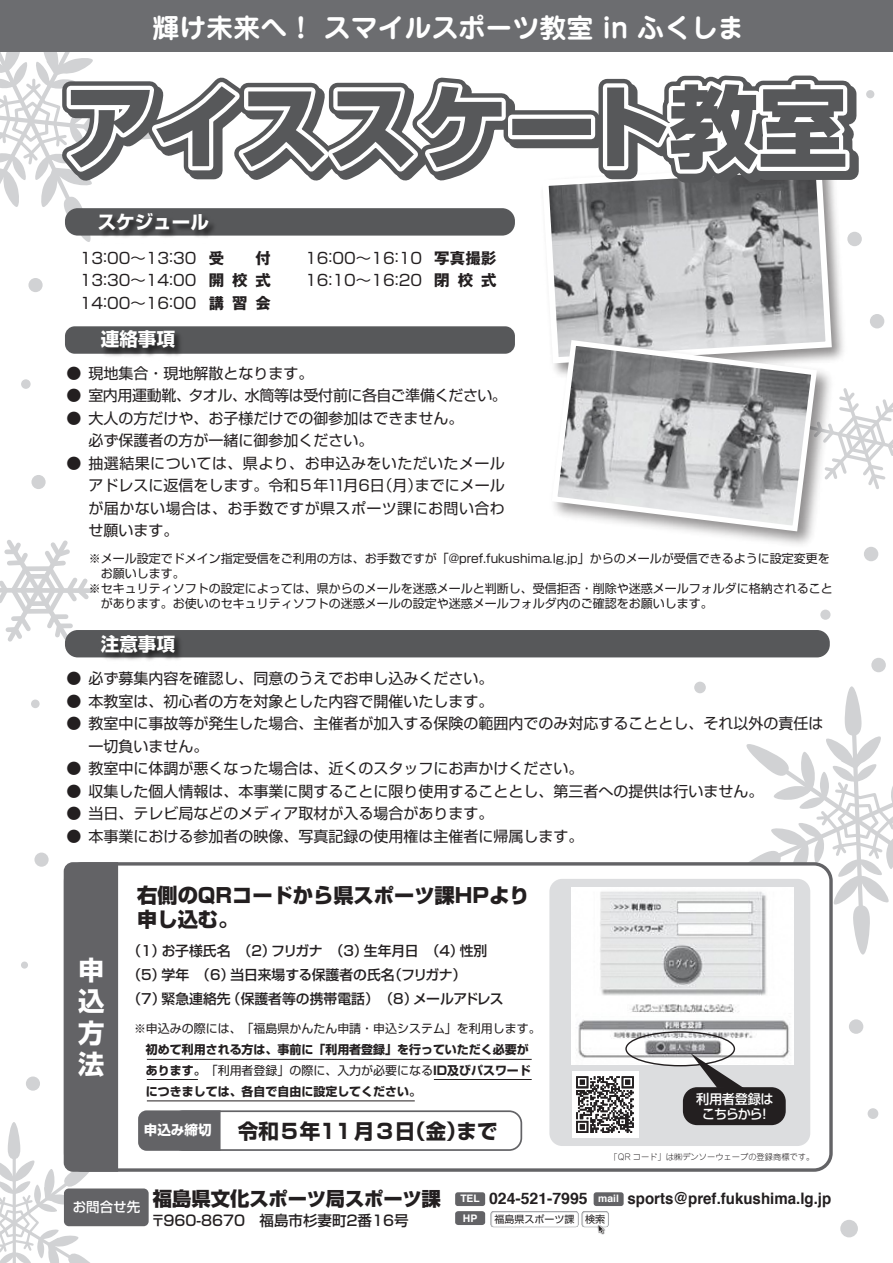
<style>
.page{position:relative;width:893px;height:1263px;background:#fff}
.page>*{position:absolute;margin:0;border:0;box-sizing:border-box;transform-origin:0 0}
.t1{font:800 89.25px "Shin Go Pro";letter-spacing:-.01em;color:#57585a}
.t2{font:700 27px "Jun 501 Pro";color:#fff}
.t3{font:700 26.25px/31.7px "Shin Go Pro";color:#fff;text-align:justify}
.t4{font:700 20.55px "Shin Go Pro";color:#231f20}
.t5{font:800 20.25px/24px "Shin Go Pro";color:#231f20}
.t6{font:800 19.35px "Shin Go Pro";letter-spacing:-.01em;color:#231f20}
.t7{font:700 18.6px "Shin Go Pro";color:#fff}
.t8{font:700 15.9px "Helvetica";color:#231f20}
.t9{font:15.45px/22.5px "Shin Go Pro";color:#231f20;text-align:justify}
.t10{font:700 15.45px/22.5px "Gothic MB101 Pro";letter-spacing:.52em;color:#231f20;text-align:justify}
.t11{font:15px/22.5px "Shin Go Pro";color:#231f20;text-align:justify}
.t12{font:500 14.55px "Shin Go Pro";color:#231f20}
.t13{font:500 13.8px/24px "Shin Go Pro";color:#231f20}
.t14{font:700 13.5px "Shin Go Pro";color:#fff}
.t15{font:500 13.2px/15.6px "Shin Go Pro";letter-spacing:-.03em;color:#fff;text-align:center}
.t16{font:12px/15px "Shin Go Pro";color:#231f20}
.t17{font:700 12px/21px "Shin Go Pro";color:#231f20}
.t18{font:700 10.35px "Helvetica";color:#fff}
.t19{font:10.05px "Shin Go Pro";color:#231f20}
.t20{font:300 8.25px "Jun 101 Pro";color:#231f20}
.s1{font-weight:400}
.s2{font-size:10.35px;color:#fff}
</style>
<div class="page">
<svg style="left:746px;top:686px;width:147px;height:269px"></svg>
<svg style="left:884px;top:399px;width:9px;height:81px"></svg>
<svg style="left:0;top:540px;width:93px;height:102px"></svg>
<div style="left:870px;top:314px;width:14px;height:14px;background:#d1d2d4;border-radius:50%"></div>
<div style="left:820px;top:610px;width:10px;height:10px;background:#d1d2d4;border-radius:50%"></div>
<div style="left:871px;top:658px;width:15px;height:14px;background:#d1d2d4;border-radius:50%"></div>
<div style="left:868px;top:1108px;width:10px;height:11px;background:#d1d2d4;border-radius:50%"></div>
<div style="left:849px;top:1019px;width:14px;height:15px;background:#d1d2d4;border-radius:50%"></div>
<div style="left:694px;top:682px;width:12px;height:11px;background:#d1d2d4;border-radius:50%"></div>
<div style="left:840px;top:1220px;width:18px;height:17px;background:#d1d2d4;border-radius:50%"></div>
<div style="left:34px;top:852px;width:15px;height:15px;background:#d1d2d4;border-radius:50%"></div>
<div style="left:31px;top:699px;width:9px;height:9px;background:#d1d2d4;border-radius:50%"></div>
<div style="left:28px;top:278px;width:15px;height:14px;background:#d1d2d4;border-radius:50%"></div>
<div style="left:21px;top:379px;width:10px;height:10px;background:#d1d2d4;border-radius:50%"></div>
<div style="left:31px;top:475px;width:15px;height:14px;background:#d1d2d4;border-radius:50%"></div>
<div style="left:66px;top:864px;width:765px;height:306px;background:#fff;border-radius:17px"></div>
<div style="left:64px;top:862px;width:769px;height:310px;border:3px solid #636366;border-radius:17px"></div>
<svg style="left:0;top:862px;width:118px;height:401px"></svg>
<div style="left:0;top:0;width:893px;height:52px;background:#6c6d70"></div>
<div style="left:65px;top:326px;width:450px;height:28px;background:#57585a;border-radius:10px"></div>
<div style="left:65px;top:630px;width:765px;height:27px;background:#57585a;border-radius:13px"></div>
<img style="left:99px;top:333px;width:87px;height:23px">
<div style="left:64px;top:1188px;width:85px;height:38px;background:#636366;border-radius:5px"></div>
<div style="left:170px;top:1110px;width:352px;height:41px;border:2px solid #636366;border-radius:12px"></div>
<div style="left:138px;top:1110px;width:83px;height:41px;background:#636366"></div>
<div style="left:455px;top:1192px;width:30px;height:14px;background:#636366;border-radius:3px"></div>
<div style="left:594px;top:1192px;width:30px;height:14px;background:#636366;border-radius:3px"></div>
<div style="left:455px;top:1211px;width:30px;height:14px;background:#636366;border-radius:3px"></div>
<div style="left:491px;top:1211px;width:87px;height:16px;background:#adaeb2;border-radius:3px"></div>
<div style="left:491px;top:1212px;width:87px;height:15px;background:#e8e9ea;border-radius:2px"></div>
<div style="left:492px;top:1212px;width:86px;height:14px;background:#fbfbfb;border-radius:2px"></div>
<div style="left:492px;top:1213px;width:85px;height:13px;background:#fff;border-radius:2px"></div>
<svg style="left:582px;top:1211px;width:27px;height:16px"></svg>
<div style="left:582px;top:1211px;width:26px;height:16px;background:#a9aaae;border-radius:3px"></div>
<div style="left:582px;top:1212px;width:26px;height:15px;background:#e5e6e8;border-radius:2px"></div>
<div style="left:583px;top:1213px;width:25px;height:13px;background:#f3f4f4;border-radius:2px"></div>
<div style="left:583px;top:1213px;width:24px;height:13px;background:#fff;border-radius:2px"></div>
<svg style="left:597px;top:1225px;width:8px;height:10px"></svg>
<div style="left:549px;top:879px;width:261px;height:267px;background:#dcdddf;border-radius:13px"></div>
<img style="left:572px;top:888px;width:221px;height:176px">
<div style="left:625px;top:1031px;width:110px;height:35px;border:1px solid #231f20;border-radius:50%"></div>
<div style="left:683px;top:1087px;width:103px;height:38px;background:#231f20;border-radius:14px"></div>
<svg style="left:691px;top:1053px;width:53px;height:35px"></svg>
<hr style="left:434px;top:1079px;width:98px;height:1px;background:#231f20">
<hr style="left:147px;top:1079px;width:51px;height:1px;background:#231f20">
<hr style="left:147px;top:1100px;width:268px;height:1px;background:#231f20">
<hr style="left:147px;top:1059px;width:385px;height:1px;background:#231f20">
<img style="left:835px;top:210px;width:27px;height:118px">
<svg style="left:548px;top:183px;width:287px;height:145px;background:#aeafb1"></svg>
<img style="left:557px;top:328px;width:327px;height:234px">
<svg style="left:554px;top:337px;width:266px;height:197px"></svg>
<div style="left:508px;top:115px;width:96px;height:33px;border:17px solid #57585a"></div>
<img style="left:572px;top:1071px;width:66px;height:67px">
<div style="left:504px;top:110px;width:96px;height:34px;border:17px solid #57585a"></div>
<svg style="left:0;top:52px;width:524px;height:190px"></svg>
<div style="left:508px;top:115px;width:87px;height:24px;border:8px solid #fff"></div>
<svg style="left:590px;top:75px;width:285px;height:124px"></svg>
<h2 class="t2" style="left:153px;top:7px;width:594px">輝け未来へ！ スマイルスポーツ教室 in ふくしま</h2>
<h1 class="t1" style="left:66px;top:56px;width:784px">アイススケート教室</h1>
<p class="t7" style="left:98px;top:207px;width:113px">スケジュール</p>
<p class="t10" style="left:209px;top:245px;width:64px;text-indent:47px">付開校式講習会</p>
<p class="t9" style="left:305px;top:245px;width:118px">16:00～16:10<br>16:10～16:20</p>
<p class="t10" style="left:434px;top:245px;width:64px">写真撮影閉校式</p>
<p class="t9" style="left:80px;top:245px;width:118px">13:00～13:30<br>13:30～14:00<br>14:00～16:00</p>
<p class="t10" style="left:209px;top:245px;width:17px">受</p>
<p class="t11" style="left:66px;top:360px;width:16px">● ● ●</p>
<p class="t11" style="left:66px;top:450px;width:16px">●</p>
<p class="t7" style="left:101px;top:325px;width:76px">連絡事項</p>
<p class="t11" style="left:88px;top:360px;width:420px;text-align:left">現地集合・現地解散となります。<br>室内用運動靴、タオル、水筒等は受付前に各自ご準備ください。大人の方だけや、お子様だけでの御参加はできません。<br>必ず保護者の方が一緒に御参加ください。<br>抽選結果については、県より、お申込みをいただいたメールアドレスに返信をします。令和５年11月6日（月）までにメールが届かない場合は、お手数ですが県スポーツ課にお問い合わせ願います。</p>
<p class="t16" style="left:89px;top:549px;width:745px">※メール設定でドメイン指定受信をご利用の方は、お手数ですが「@pref.fukushima.lg.jp」からのメールが受信できるように設定変更を　お願いします。<br>※セキュリティソフトの設定によっては、県からのメールを迷惑メールと判断し、受信拒否・削除や迷惑メールフォルダに格納されること　があります。お使いのセキュリティソフトの迷惑メールの設定や迷惑メールフォルダ内のご確認をお願いします。</p>
<p class="t11" style="left:66px;top:666px;width:16px">● ● ●</p>
<p class="t11" style="left:66px;top:756px;width:16px">● ● ● ●</p>
<p class="t7" style="left:101px;top:629px;width:76px">注意事項</p>
<p class="t11" style="left:89px;top:666px;width:736px;text-align:left">必ず募集内容を確認し、同意のうえでお申し込みください。<br>本教室は、初心者の方を対象とした内容で開催いたします。<br>教室中に事故等が発生した場合、主催者が加入する保険の範囲内でのみ対応することとし、それ以外の責任は一切負いません。<br>教室中に体調が悪くなった場合は、近くのスタッフにお声かけください。<br>収集した個人情報は、本事業に関することに限り使用することとし、第三者への提供は行いません。<br>当日、テレビ局などのメディア取材が入る場合があります。<br>本事業における参加者の映像、写真記録の使用権は主催者に帰属します。</p>
<h3 class="t5" style="left:137px;top:881px;width:394px">右側のQRコードから県スポーツ課HPより申し込む。</h3>
<h3 class="t3" style="left:78px;top:951px;width:28px">申込方法</h3>
<p class="t13" style="left:127px;top:937px;width:378px">（１）お子様氏名　（２）フリガナ　（３）生年月日　（４）性別　（５）学年　（6）当日来場する保護者の氏名（フリガナ）<br>（7）緊急連絡先（保護者等の携帯電話）　（8）メールアドレス</p>
<p class="t16" style="left:134px;top:1019px;width:408px">※申込みの際には、「福島県かんたん申請・申込システム」を利用します。</p>
<p class="t17" style="left:134px;top:1037px;width:398px">　初めて利用される方は、事前に「利用者登録」を行っていただく必要が　あります。<span class="s1">「利用者登録」の際に、入力が必要になる</span>ID及びパスワード　につきましては、各自で自由に設定してください。</p>
<p class="t14" style="left:144px;top:1120px;width:69px">申込み締切</p>
<h3 class="t4" style="left:238px;top:1115px;width:261px">令和5年11月３日（金）まで</h3>
<p class="t15" style="left:696px;top:1089px;width:79px">利用者登録はこちらから！</p>
<p class="t20" style="left:610px;top:1150px;width:206px">「QR コード」は㈱デンソーウェーブの登録商標です。</p>
<p class="t6" style="left:73px;top:1183px;width:369px"><sub>お問合せ先</sub> 福島県文化スポーツ局スポーツ課</p>
<p class="t12" style="left:151px;top:1208px;width:259px">〒960-8670　福島市杉妻町２番16号</p>
<p class="t8" style="left:460px;top:1186px;width:372px"><span class="s2">TEL</span> 024-521-7995 <span class="s2">mail</span> sports@pref.fukushima.lg.jp</p>
<p class="t18" style="left:463px;top:1210px;width:16px">HP</p>
<p class="t19" style="left:494px;top:1211px;width:112px">福島県スポーツ課 検索</p>
</div>
